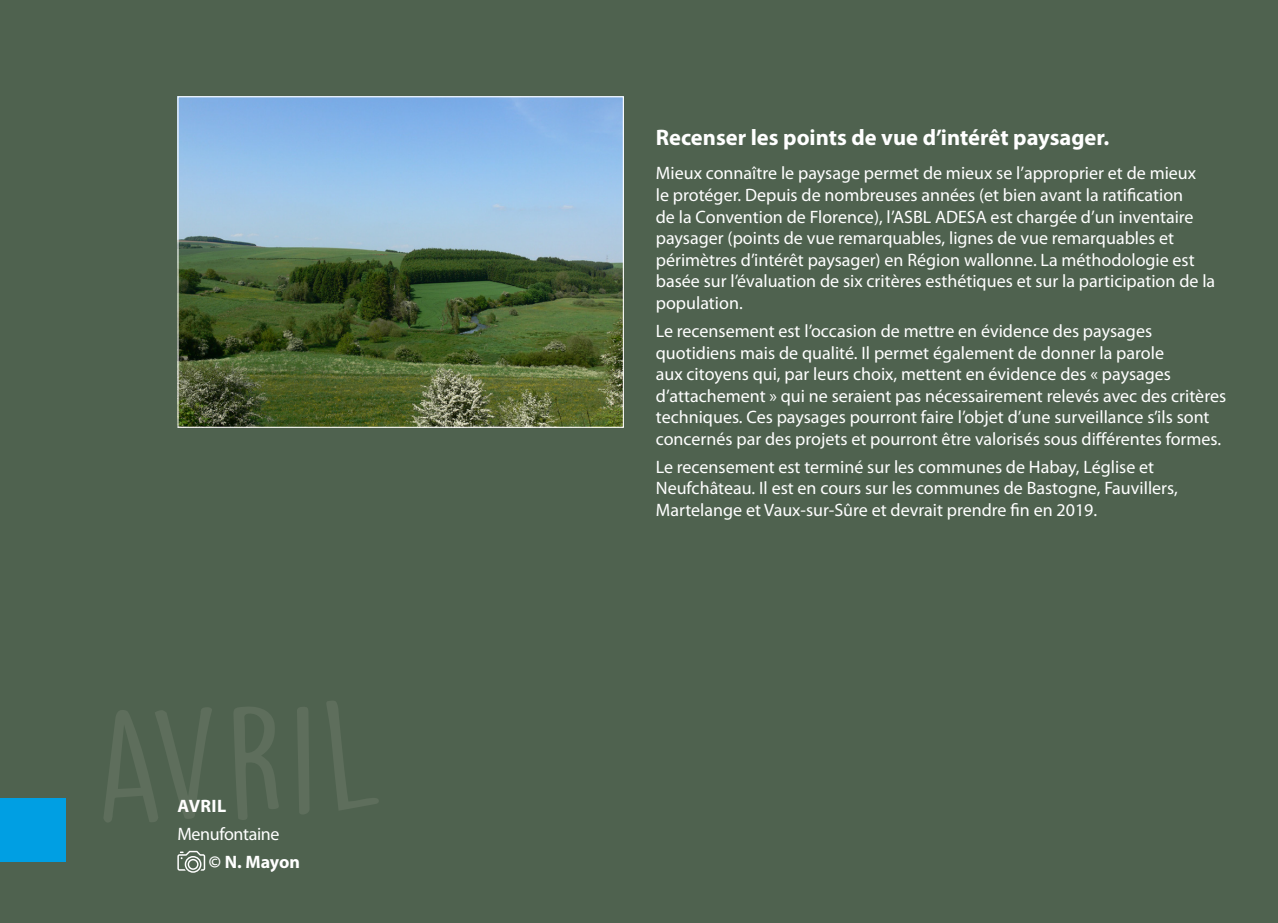
<style>
.page{position:relative;width:1278px;height:923px;background:#4f624f}
.page>*{position:absolute;margin:0;border:0;box-sizing:border-box;transform-origin:0 0}
.t1{font:700 22.5px "Myriad Pro";color:#fff}
.t2{font:18px/21.6px "Myriad Pro";color:#fff}
.t3{font:700 18px "Myriad Pro";color:#fff}
.t4{font:18px "Myriad Pro";letter-spacing:-.02em;color:#fff}
</style>
<div class="page">
<img style="left:179px;top:98px;width:443px;height:328px">
<div style="left:177px;top:96px;width:447px;height:332px;border:1px solid #fff"></div>
<div style="left:0;top:798px;width:66px;height:64px;background:#009fe3"></div>
<svg style="left:177px;top:851px;width:28px;height:22px"></svg>
<p class="t3" style="left:178px;top:794px;width:50px">AVRIL</p>
<p class="t4" style="left:177px;top:823px;width:104px">Menufontaine</p>
<p class="t3" style="left:209px;top:850px;width:93px">© N. Mayon</p>
<p class="t1" style="left:656px;top:123px;width:455px">Recenser les points de vue d’intérêt paysager.</p>
<p class="t2" style="left:656px;top:162px;width:561px">Mieux connaître le paysage permet de mieux se l’approprier et de mieux<br>le protéger. Depuis de nombreuses années (et bien avant la ratification<br>de la Convention de Florence), l’ASBL ADESA est chargée d’un inventaire paysager (points de vue remarquables, lignes de vue remarquables et périmètres d’intérêt paysager) en Région wallonne. La méthodologie est basée sur l’évaluation de six critères esthétiques et sur la participation de la population.</p>
<p class="t2" style="left:656px;top:320px;width:572px">Le recensement est l’occasion de mettre en évidence des paysages quotidiens mais de qualité. Il permet également de donner la parole<br>aux citoyens qui, par leurs choix, mettent en évidence des « paysages d’attachement » qui ne seraient pas nécessairement relevés avec des critères techniques. Ces paysages pourront faire l’objet d’une surveillance s’ils sont concernés par des projets et pourront être valorisés sous différentes formes.</p>
<p class="t2" style="left:656px;top:456px;width:523px">Le recensement est terminé sur les communes de Habay, Léglise et<br>Neufchâteau. Il est en cours sur les communes de Bastogne, Fauvillers,<br>Martelange et Vaux-sur-Sûre et devrait prendre fin en 2019.</p>
</div>
